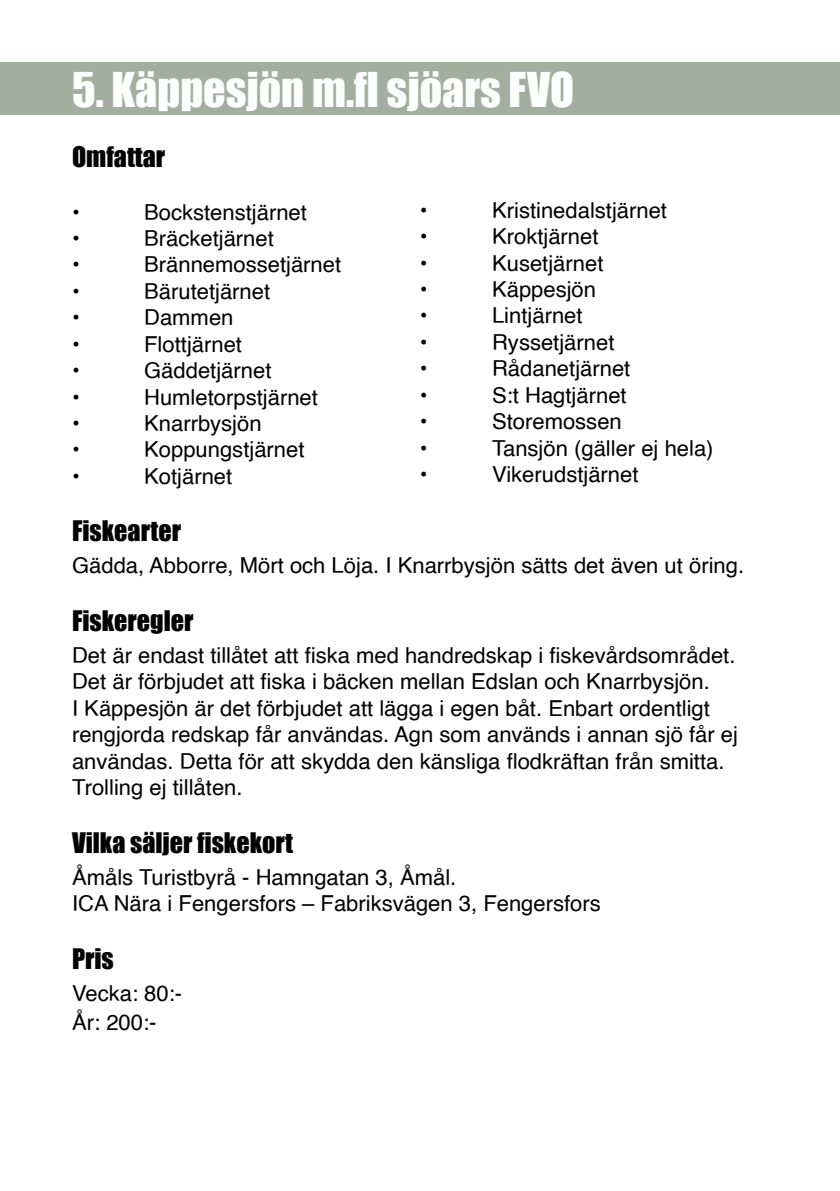
<style>
.page{position:relative;width:840px;height:1191px;background:#fff}
.page>*{position:absolute;margin:0;border:0;box-sizing:border-box;transform-origin:0 0}
.t1{font:44px "Impact";color:#fdffff}
.t2{font:26px "Impact";color:#000}
.t3{font:22px/26.4px "Helvetica";color:#000}
</style>
<div class="page">
<div style="left:0;top:62px;width:839px;height:52px;background:#a3af9e"></div>
<p class="t1" style="left:72px;top:55px;width:503px">5. Käppesjön m.fl sjöars FVO</p>
<p class="t2" style="left:72px;top:136px;width:95px">Omfattar</p>
<p class="t3" style="left:420px;top:198px;width:9px">•</p>
<p class="t3" style="left:492px;top:198px;width:176px">Kristinedalstjärnet</p>
<p class="t3" style="left:420px;top:224px;width:9px">•</p>
<p class="t3" style="left:492px;top:224px;width:108px">Kroktjärnet</p>
<p class="t3" style="left:420px;top:250px;width:9px">•</p>
<p class="t3" style="left:492px;top:250px;width:113px">Kusetjärnet</p>
<p class="t3" style="left:420px;top:277px;width:9px">•</p>
<p class="t3" style="left:492px;top:277px;width:105px">Käppesjön</p>
<p class="t3" style="left:420px;top:303px;width:9px">•</p>
<p class="t3" style="left:492px;top:303px;width:92px">Lintjärnet</p>
<p class="t3" style="left:420px;top:330px;width:9px">•</p>
<p class="t3" style="left:492px;top:330px;width:124px">Ryssetjärnet</p>
<p class="t3" style="left:420px;top:356px;width:9px">•</p>
<p class="t3" style="left:492px;top:356px;width:140px">Rådanetjärnet</p>
<p class="t3" style="left:420px;top:382px;width:9px">•</p>
<p class="t3" style="left:492px;top:382px;width:136px">S:t Hagtjärnet</p>
<p class="t3" style="left:420px;top:409px;width:9px">•</p>
<p class="t3" style="left:492px;top:409px;width:131px">Storemossen</p>
<p class="t3" style="left:420px;top:435px;width:9px">•</p>
<p class="t3" style="left:492px;top:435px;width:223px">Tansjön (gäller ej hela)</p>
<p class="t3" style="left:420px;top:462px;width:9px">•</p>
<p class="t3" style="left:492px;top:462px;width:148px">Vikerudstjärnet</p>
<p class="t3" style="left:72px;top:199px;width:9px">•</p>
<p class="t3" style="left:144px;top:199px;width:164px">Bockstenstjärnet</p>
<p class="t3" style="left:72px;top:226px;width:9px">•</p>
<p class="t3" style="left:144px;top:226px;width:131px">Bräcketjärnet</p>
<p class="t3" style="left:72px;top:252px;width:9px">•</p>
<p class="t3" style="left:144px;top:252px;width:198px">Brännemossetjärnet</p>
<p class="t3" style="left:72px;top:279px;width:9px">•</p>
<p class="t3" style="left:144px;top:279px;width:127px">Bärutetjärnet</p>
<p class="t3" style="left:72px;top:305px;width:9px">•</p>
<p class="t3" style="left:144px;top:305px;width:91px">Dammen</p>
<p class="t3" style="left:72px;top:331px;width:9px">•</p>
<p class="t3" style="left:144px;top:331px;width:99px">Flottjärnet</p>
<p class="t3" style="left:72px;top:358px;width:9px">•</p>
<p class="t3" style="left:144px;top:358px;width:129px">Gäddetjärnet</p>
<p class="t3" style="left:72px;top:384px;width:9px">•</p>
<p class="t3" style="left:144px;top:384px;width:175px">Humletorpstjärnet</p>
<p class="t3" style="left:72px;top:411px;width:9px">•</p>
<p class="t3" style="left:144px;top:411px;width:119px">Knarrbysjön</p>
<p class="t3" style="left:72px;top:437px;width:9px">•</p>
<p class="t3" style="left:144px;top:437px;width:162px">Koppungstjärnet</p>
<p class="t3" style="left:72px;top:463px;width:9px">•</p>
<p class="t3" style="left:144px;top:463px;width:90px">Kotjärnet</p>
<p class="t2" style="left:72px;top:511px;width:110px">Fiskearter</p>
<p class="t3" style="left:72px;top:553px;width:673px">Gädda, Abborre, Mört och Löja. I Knarrbysjön sätts det även ut öring.</p>
<p class="t2" style="left:72px;top:600px;width:123px">Fiskeregler</p>
<p class="t3" style="left:72px;top:643px;width:667px">Det är endast tillåtet att fiska med handredskap i fiskevårdsområdet.<br>Det är förbjudet att fiska i bäcken mellan Edslan och Knarrbysjön.<br>I Käppesjön är det förbjudet att lägga i egen båt. Enbart ordentligt rengjorda redskap får användas. Agn som används i annan sjö får ej användas. Detta för att skydda den känsliga flodkräftan från smitta.<br>Trolling ej tillåten.</p>
<p class="t2" style="left:72px;top:822px;width:222px">Vilka säljer fiskekort</p>
<p class="t3" style="left:72px;top:864px;width:385px">Åmåls Turistbyrå - Hamngatan 3, Åmål.</p>
<p class="t3" style="left:72px;top:891px;width:530px">ICA Nära i Fengersfors – Fabriksvägen 3, Fengersfors</p>
<p class="t2" style="left:72px;top:938px;width:43px">Pris</p>
<p class="t3" style="left:72px;top:980px;width:112px">Vecka: 80:-</p>
<p class="t3" style="left:72px;top:1009px;width:86px">År: 200:-</p>
</div>
